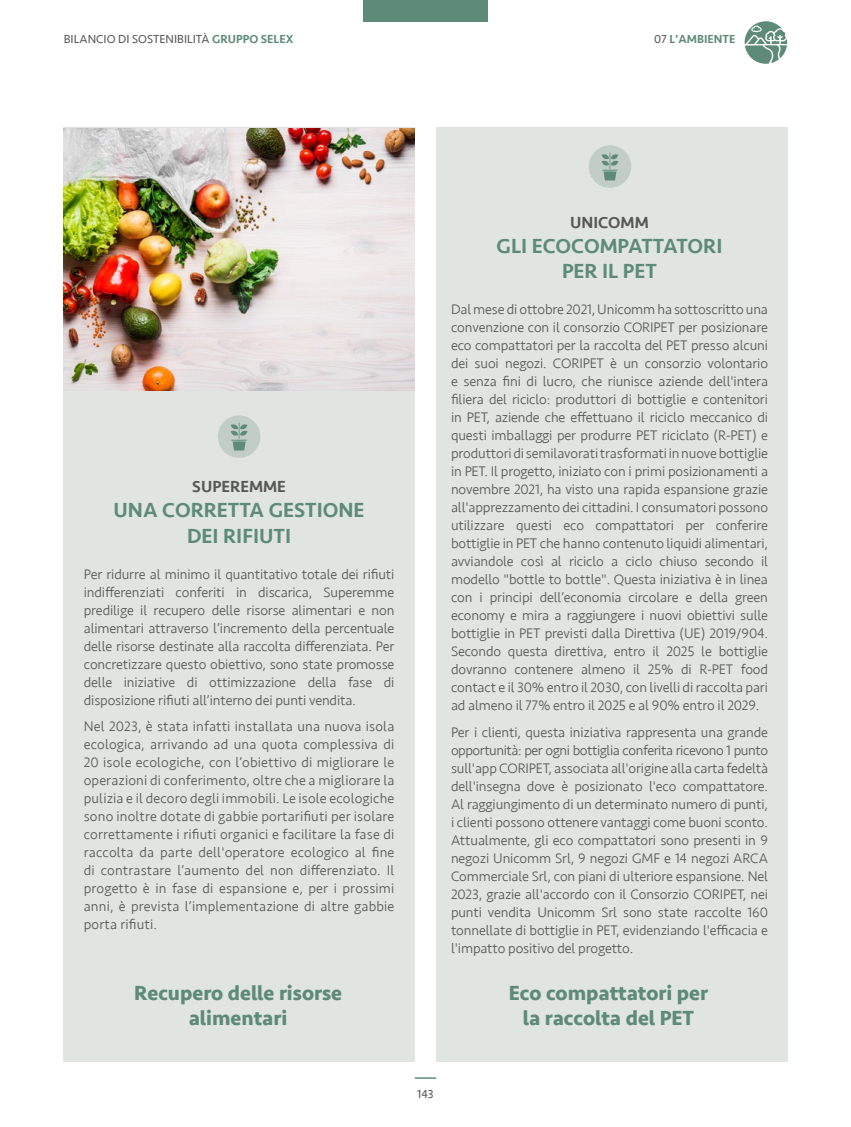
<style>
.page{position:relative;width:851px;height:1127px;background:#fff}
.page>*{position:absolute;margin:0;border:0;box-sizing:border-box;transform-origin:0 0}
.t1{font:700 21px/25.2px "Seravek";color:#5e8b77;text-align:center}
.t2{font:500 21px/25.2px "Seravek";color:#5e8b77;text-align:center}
.t3{font:500 16.5px "Seravek";color:#575756}
.t4{font:300 14.25px/18px "Seravek";letter-spacing:-.01em;color:#575756;text-align:justify}
.t5{font:12px "Seravek";color:#575756}
.t6{font:500 12px "Seravek";color:#5e8b77}
.s1{font-weight:500;color:#5e8b77}
.s2{font-weight:400;color:#575756}
</style>
<div class="page">
<div style="left:363px;top:0;width:125px;height:21px;background:#5e8b77"></div>
<hr style="left:415px;top:1077px;width:21px;height:2px;background:#5e8b77">
<svg style="left:744px;top:21px;width:43px;height:43px"></svg>
<div style="left:63px;top:128px;width:352px;height:934px;background:#e0e5e2"></div>
<div style="left:218px;top:415px;width:42px;height:43px;background:#c1cdc5;border-radius:50%"></div>
<svg style="left:231px;top:423px;width:16px;height:27px"></svg>
<img style="left:64px;top:129px;width:350px;height:261px">
<div style="left:436px;top:128px;width:351px;height:934px;background:#e0e5e2"></div>
<div style="left:588px;top:145px;width:43px;height:43px;background:#c1cdc5;border-radius:50%"></div>
<svg style="left:601px;top:153px;width:17px;height:27px"></svg>
<p class="t5" style="left:64px;top:29px;width:231px">BILANCIO DI SOSTENIBILITÀ <span class="s1">GRUPPO SELEX</span></p>
<p class="t6" style="left:654px;top:31px;width:83px"><span class="s2">07</span> L'AMBIENTE</p>
<p class="t3" style="left:192px;top:476px;width:95px">SUPEREMME</p>
<h1 class="t2" style="left:113px;top:498px;width:252px">UNA CORRETTA GESTIONE<br>DEI RIFIUTI</h1>
<p class="t4" style="left:84px;top:565px;width:312px">Per ridurre al minimo il quantitativo totale dei rifiuti indifferenziati conferiti in discarica, Superemme predilige il recupero delle risorse alimentari e non alimentari attraverso l’incremento della percentuale delle risorse destinate alla raccolta differenziata. Per concretizzare questo obiettivo, sono state promosse delle iniziative di ottimizzazione della fase di disposizione rifiuti all’interno dei punti vendita.</p>
<p class="t4" style="left:84px;top:718px;width:312px">Nel 2023, è stata infatti installata una nuova isola ecologica, arrivando ad una quota complessiva di 20 isole ecologiche, con l’obiettivo di migliorare le operazioni di conferimento, oltre che a migliorare la pulizia e il decoro degli immobili. Le isole ecologiche sono inoltre dotate di gabbie portarifiuti per isolare correttamente i rifiuti organici e facilitare la fase di raccolta da parte dell'operatore ecologico al fine di contrastare l’aumento del non differenziato. Il progetto è in fase di espansione e, per i prossimi anni, è prevista l’implementazione di altre gabbie porta rifiuti.</p>
<h1 class="t1" style="left:134px;top:980px;width:209px">Recupero delle risorse alimentari</h1>
<p class="t3" style="left:570px;top:212px;width:80px">UNICOMM</p>
<h1 class="t2" style="left:496px;top:234px;width:227px">GLI ECOCOMPATTATORI<br>PER IL PET</h1>
<p class="t4" style="left:451px;top:301px;width:318px">Dal mese di ottobre 2021, Unicomm ha sottoscritto una convenzione con il consorzio CORIPET per posizionare eco compattatori per la raccolta del PET presso alcuni dei suoi negozi. CORIPET è un consorzio volontario e senza fini di lucro, che riunisce aziende dell'intera filiera del riciclo: produttori di bottiglie e contenitori in PET, aziende che effettuano il riciclo meccanico di questi imballaggi per produrre PET riciclato (R-PET) e produttori di semilavorati trasformati in nuove bottiglie in PET. Il progetto, iniziato con i primi posizionamenti a novembre 2021, ha visto una rapida espansione grazie all'apprezzamento dei cittadini. I consumatori possono utilizzare questi eco compattatori per conferire bottiglie in PET che hanno contenuto liquidi alimentari, avviandole così al riciclo a ciclo chiuso secondo il modello "bottle to bottle". Questa iniziativa è in linea con i principi dell’economia circolare e della green economy e mira a raggiungere i nuovi obiettivi sulle bottiglie in PET previsti dalla Direttiva (UE) 2019/904.<br>Secondo questa direttiva, entro il 2025 le bottiglie dovranno contenere almeno il 25% di R-PET food contact e il 30% entro il 2030, con livelli di raccolta pari ad almeno il 77% entro il 2025 e al 90% entro il 2029.</p>
<p class="t4" style="left:451px;top:723px;width:318px">Per i clienti, questa iniziativa rappresenta una grande opportunità: per ogni bottiglia conferita ricevono 1 punto sull'app CORIPET, associata all'origine alla carta fedeltà dell'insegna dove è posizionato l'eco compattatore.<br>Al raggiungimento di un determinato numero di punti, i clienti possono ottenere vantaggi come buoni sconto.<br>Attualmente, gli eco compattatori sono presenti in 9 negozi Unicomm Srl, 9 negozi GMF e 14 negozi ARCA Commerciale Srl, con piani di ulteriore espansione. Nel 2023, grazie all'accordo con il Consorzio CORIPET, nei punti vendita Unicomm Srl sono state raccolte 160 tonnellate di bottiglie in PET, evidenziando l'efficacia e l'impatto positivo del progetto.</p>
<h1 class="t1" style="left:508px;top:980px;width:201px">Eco compattatori per la raccolta del PET</h1>
<p class="t5" style="left:417px;top:1084px;width:18px">143</p>
</div>
